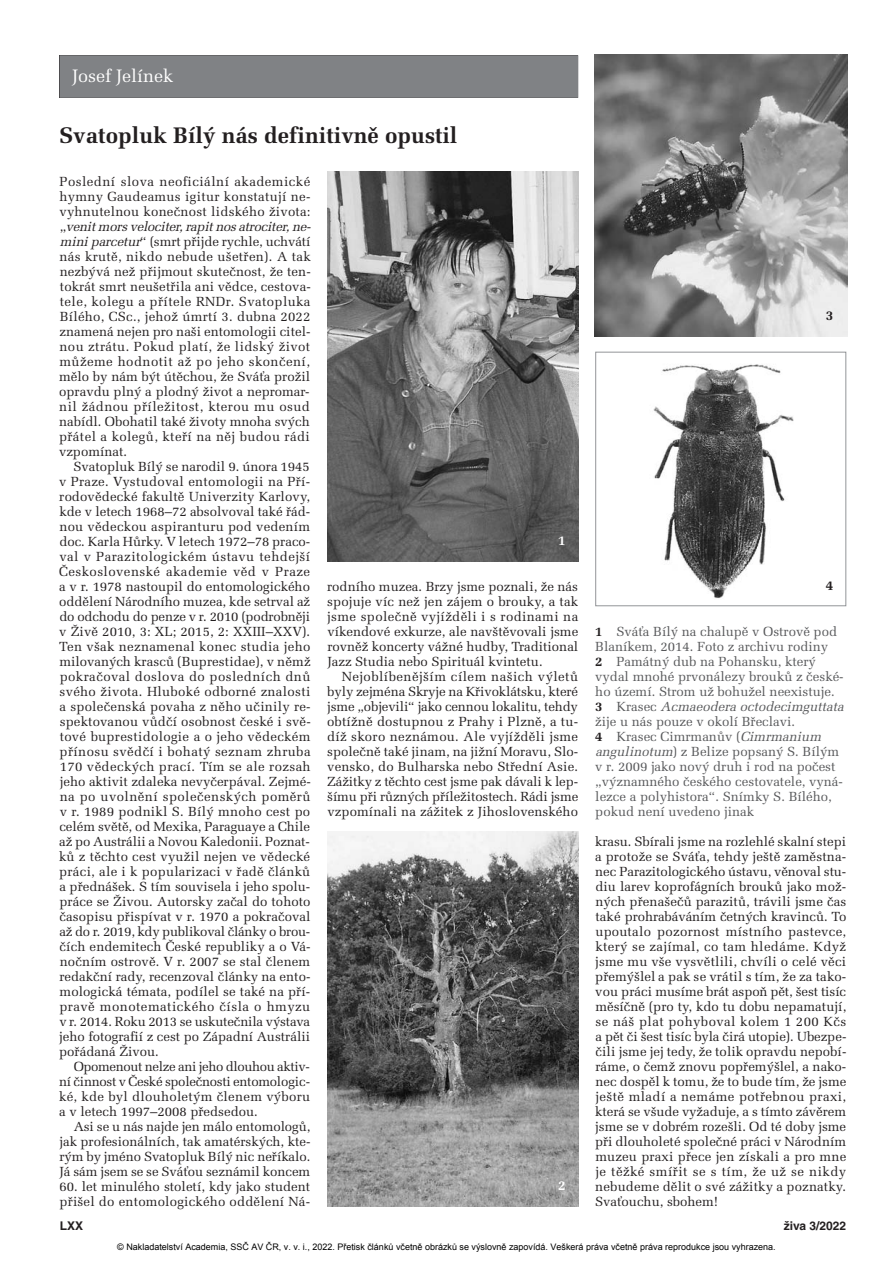
<style>
.page{position:relative;width:893px;height:1263px;background:#fff}
.page>*{position:absolute;margin:0;border:0;box-sizing:border-box;transform-origin:0 0}
.t1{font:700 22.5px "Melior CE";color:#231f20}
.t2{font:18px "Melior CE";color:#fff}
.t3{font:700 13.5px "Melior CE";color:#231f20}
.t4{font:700 13.5px "Melior CE";color:#fff}
.t5{font:13.2px/15px "Melior CE";letter-spacing:.005em;color:#231f20;text-align:justify}
.t6{font:13.2px/15px "Melior CE";color:#57585a}
.t7{font:700 12px "Helvetica CE";color:#231f20}
.t8{font:9px "Arial";color:#000}
.s1{font-style:italic}
.s2{font-weight:700;color:#231f20}
</style>
<div class="page">
<div style="left:60px;top:55px;width:518px;height:43px;background:#808285"></div>
<img style="left:595px;top:54px;width:252px;height:283px">
<img style="left:653px;top:364px;width:141px;height:235px">
<div style="left:595px;top:352px;width:251px;height:254px;border:1px solid #939598"></div>
<img style="left:327px;top:831px;width:251px;height:375px">
<img style="left:327px;top:171px;width:251px;height:390px">
<h2 class="t2" style="left:72px;top:70px;width:102px">Josef Jelínek</h2>
<h1 class="t1" style="left:60px;top:127px;width:399px">Svatopluk Bílý nás definitivně opustil</h1>
<p class="t5" style="left:59px;top:176px;width:256px;text-align:left">Poslední slova neoficiální akademické hymny Gaudeamus igitur konstatují ne - vyhnutelnou konečnost lidského života: „ <span class="s1">venitmors velociter,rapitnos atrociter,ne - miniparcetur</span>“ (smrt přijde rychle, uchvátí nás krutě, nikdo nebude ušetřen). A tak nezbývá než přijmout skutečnost, že ten&shy;tokrát smrt neušetřila ani vědce, cestova&shy;tele, kolegu a přítele RNDr. Svatopluka Bílého, CSc., jehož úmrtí 3. dubna 2022 znamená nejen pro naši entomologii citel&shy;nou ztrátu. Pokud platí, že lidský život můžeme hodnotit až po jeho skončení, mělo by nám být útěchou, že Sváťa prožil opravdu plný a plodný život a nepromar&shy;nil žádnou příležitost, kterou mu osud nabídl. Obohatil také životy mnoha svých přátel a kolegů, kteří na něj budou rádi vzpomínat.</p>
<p class="t5" style="left:59px;top:461px;width:253px;text-indent:14px">Svatopluk Bílý se narodil 9. února 1945 v Praze. Vystudoval entomologii na Pří - rodovědecké fakultě Univerzity Karlovy, kde v letech 1968–72 absolvoval také řád&shy;nou vědeckou aspiranturu pod vedením doc. Karla Hůrky. V letech 1972–78 praco&shy;val v Parazitologickém ústavu tehdejší Československé akademie věd v Praze a v r. 1978 nastoupil do entomologického oddělení Národního muzea, kde setrval až do odchodu do penze v r. 2010 (podrobněji v Živě 2010, 3: XL; 2015, 2: XXIII–XXV).<br>Ten však neznamenal konec studia jeho milovaných krasců (Buprestidae), v němž pokračoval doslova do posledních dnů svého života. Hluboké odborné znalosti a společenská povaha z něho učinily re - spektovanou vůdčí osobnost české i svě&shy;tové buprestidologie a o jeho vědeckém přínosu svědčí i bohatý seznam zhruba 170 vědeckých prací. Tím se ale rozsah jeho aktivit zdaleka nevyčerpával. Zejmé&shy;na po uvolnění společenských poměrů v r. 1989 podnikl S. Bílý mnoho cest po celém světě, od Mexika, Paraguaye a Chile až po Austrálii a Novou Kaledonii. Poznat&shy;ků z těchto cest využil nejen ve vědecké práci, ale i k popularizaci v řadě článků a přednášek. S tím souvisela i jeho spolu&shy;práce se Živou. Autorsky začal do tohoto časopisu přispívat v r. 1970 a pokračoval až do r. 2019, kdy publikoval články o brou&shy;čích endemitech České republiky a o Vá - nočním ostrově. V r. 2007 se stal členem redakční rady, recenzoval články na ento&shy;mologická témata, podílel se také na pří&shy;pravě monotematického čísla o hmyzu v r. 2014. Roku 2013 se uskutečnila výstava jeho fotografií z cest po Západní Austrálii pořádaná Živou.</p>
<p class="t5" style="left:59px;top:1061px;width:253px;text-indent:15px">Opomenout nelze ani jeho dlouhou aktiv&shy;ní činnost v České společnosti entomologic&shy;ké, kde byl dlouholetým členem výboru a v letech 1997–2008 předsedou.</p>
<p class="t5" style="left:60px;top:1121px;width:252px;text-indent:14px">Asi se u nás najde jen málo entomologů, jak profesionálních, tak amatérských, kte&shy;rým by jméno Svatopluk Bílý nic neříkalo.<br>Já sám jsem se se Sváťou seznámil koncem</p>
<p class="t5" style="left:59px;top:1181px;width:252px">60. let minulého století, kdy jako student přišel do entomologického oddělení Ná -</p>
<p class="t4" style="left:558px;top:536px;width:9px">1</p>
<p class="t5" style="left:327px;top:581px;width:253px">rodního muzea. Brzy jsme poznali, že nás spojuje víc než jen zájem o brouky, a tak jsme společně vyjížděli i s rodinami na víkendové exkurze, ale navštěvovali jsme rovněž koncerty vážné hudby, Traditional Jazz Studia nebo Spirituál kvintetu.</p>
<p class="t5" style="left:327px;top:671px;width:253px;text-indent:15px">Nejoblíbenějším cílem našich výletů byly zejména Skryje na Křivoklátsku, které jsme „objevili“ jako cennou lokalitu, tehdy obtížně dostupnou z Prahy i Plzně, a tu - díž skoro neznámou. Ale vyjížděli jsme společně také jinam, na jižní Moravu, Slo&shy;vensko, do Bulharska nebo Střední Asie.<br>Zážitky z těchto cest jsme pak dávali k lep&shy;šímu při různých příležitostech. Rádi jsme vzpomínali na zážitek z Jihoslovenského</p>
<p class="t4" style="left:558px;top:1180px;width:9px">2</p>
<p class="t3" style="left:826px;top:311px;width:9px">3</p>
<p class="t3" style="left:826px;top:581px;width:9px">4</p>
<p class="t6" style="left:595px;top:626px;width:253px"><span class="s2">1</span> Sváťa Bílý na chalupě v Ostrově pod Blaníkem, 2014. Foto z archivu rodiny<br><span class="s2">2</span> Památný dub na Pohansku, který vydal mnohé prvonálezy brouků z české&shy;ho území. Strom už bohužel neexistuje.<br><span class="s2">3</span> K r a s e c <span class="s1">Acmaeodera octodecimguttata </span>žije u nás pouze v okolí Břeclavi.<br><span class="s2">4</span> Krasec Cimrmanův (<span class="s1">Cimrmanium angulinotum</span>) z Belize popsaný S. Bílým v r. 2009 jako nový druh i rod na počest „významného českého cestovatele, vyná&shy;lezce a polyhistora“. Snímky S. Bílého, pokud není uvedeno jinak</p>
<p class="t5" style="left:595px;top:836px;width:253px">krasu. Sbírali jsme na rozlehlé skalní stepi a protože se Sváťa, tehdy ještě zaměstna&shy;nec Parazitologického ústavu, věnoval stu&shy;diu larev koprofágních brouků jako mož&shy;ných přenašečů parazitů, trávili jsme čas také prohrabáváním četných kravinců. To upoutalo pozornost místního pastevce, který se zajímal, co tam hledáme. Když jsme mu vše vysvětlili, chvíli o celé věci přemýšlel a pak se vrátil s tím, že za tako&shy;vou práci musíme brát aspoň pět, šest tisíc měsíčně (pro ty, kdo tu dobu nepamatují, se náš plat pohyboval kolem 1 200 Kčs a pět či šest tisíc byla čirá utopie). Ubezpe&shy;čili jsme jej tedy, že tolik opravdu nepobí&shy;ráme, o čemž znovu popřemýšlel, a nako&shy;nec dospěl k tomu, že to bude tím, že jsme ještě mladí a nemáme potřebnou praxi, která se všude vyžaduje, a s tímto závěrem jsme se v dobrém rozešli. Od té doby jsme při dlouholeté společné práci v Národním muzeu praxi přece jen získali a pro mne je těžké smířit se s tím, že už se nikdy nebudeme dělit o své zážitky a poznatky.<br>Svaťouchu, sbohem!</p>
<p class="t7" style="left:60px;top:1221px;width:25px">LXX</p>
<p class="t7" style="left:784px;top:1221px;width:64px">živa 3/2022</p>
<p class="t8" style="left:117px;top:1241px;width:660px">© Nakladatelství Academia, SSČ AV ČR, v. v. i., 2022. Přetisk článků včetně obrázků se výslovně zapovídá. Veškerá práva včetně práva reprodukce jsou vyhrazena.</p>
</div>
